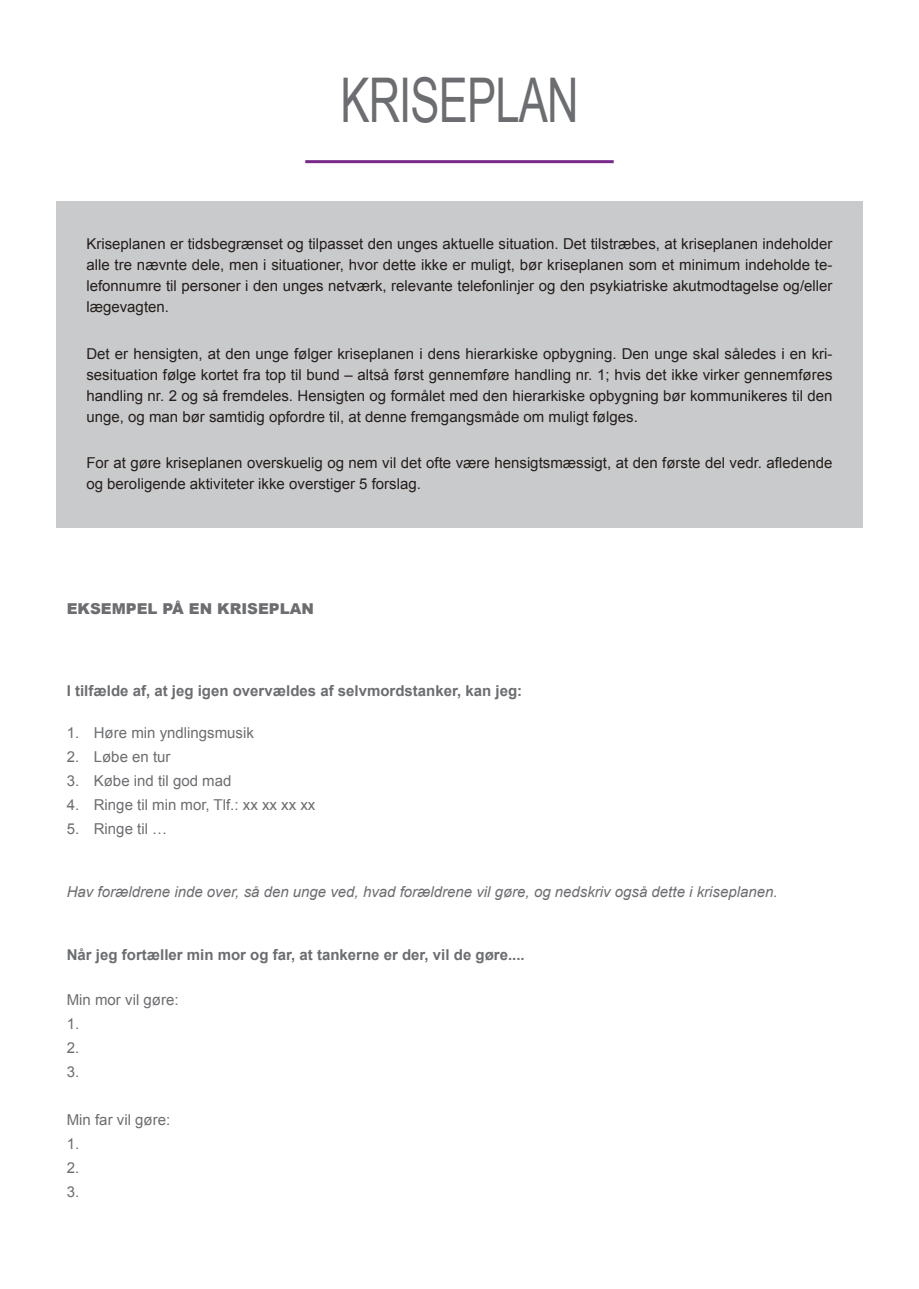
<style>
.page{position:relative;width:919px;height:1289px;background:#fff}
.page>*{position:absolute;margin:0;border:0;box-sizing:border-box;transform-origin:0 0}
.t1{font:61.65px "Arial";letter-spacing:-.02em;color:#6c6d70;scale:.71 1}
.t2{font:15px/21px "Arial";color:#241e1b;text-align:justify}
.t3{font:15px "Arial";color:#6c6d70}
.t4{font:700 15px "Arial";color:#6c6d70}
.t5{font:italic 15px "Arial";color:#6c6d70}
.t6{font:900 15px "Arial";color:#6c6d70}
</style>
<div class="page">
<hr style="left:305px;top:160px;width:308px;height:3px;background:#782a8b">
<div style="left:56px;top:201px;width:806px;height:326px;background:#c9cacc"></div>
<p class="t1" style="left:340px;top:60px;width:337px">KRISEPLAN</p>
<p class="t2" style="left:86px;top:233px;width:747px">Kriseplanen er tidsbegrænset og tilpasset den unges aktuelle situation. Det tilstræbes, at kriseplanen indeholder alle tre nævnte dele, men i situationer, hvor dette ikke er muligt, bør kriseplanen som et minimum indeholde te&shy;lefonnumre til personer i den unges netværk, relevante telefonlinjer og den psykiatriske akutmodtagelse og/eller lægevagten.</p>
<p class="t2" style="left:86px;top:343px;width:747px">Det er hensigten, at den unge følger kriseplanen i dens hierarkiske opbygning. Den unge skal således i en kri&shy;sesituation følge kortet fra top til bund – altså først gennemføre handling nr. 1; hvis det ikke virker gennemføres handling nr. 2 og så fremdeles. Hensigten og formålet med den hierarkiske opbygning bør kommunikeres til den unge, og man bør samtidig opfordre til, at denne fremgangsmåde om muligt følges.</p>
<p class="t2" style="left:86px;top:452px;width:747px">For at gøre kriseplanen overskuelig og nem vil det ofte være hensigtsmæssigt, at den første del vedr. afledende og beroligende aktiviteter ikke overstiger 5 forslag.</p>
<p class="t6" style="left:67px;top:597px;width:249px">EKSEMPEL PÅ EN KRISEPLAN</p>
<p class="t4" style="left:67px;top:680px;width:457px">I tilfælde af, at jeg igen overvældes af selvmordstanker, kan jeg:</p>
<p class="t3" style="left:67px;top:722px;width:189px">1. Høre min yndlingsmusik</p>
<p class="t3" style="left:67px;top:746px;width:105px">2. Løbe en tur</p>
<p class="t3" style="left:67px;top:770px;width:166px">3. Købe ind til god mad</p>
<p class="t3" style="left:67px;top:794px;width:250px">4. Ringe til min mor, Tlf.: xx xx xx xx</p>
<p class="t3" style="left:67px;top:818px;width:102px">5. Ringe til …</p>
<p class="t5" style="left:67px;top:881px;width:712px">Hav forældrene inde over, så den unge ved, hvad forældrene vil gøre, og nedskriv også dette i kriseplanen.</p>
<p class="t4" style="left:67px;top:944px;width:459px">Når jeg fortæller min mor og far, at tankerne er der, vil de gøre....</p>
<p class="t3" style="left:67px;top:989px;width:113px">Min mor vil gøre:</p>
<p class="t3" style="left:67px;top:1013px;width:14px">1.</p>
<p class="t3" style="left:67px;top:1037px;width:14px">2.</p>
<p class="t3" style="left:67px;top:1061px;width:14px">3.</p>
<p class="t3" style="left:67px;top:1109px;width:105px">Min far vil gøre:</p>
<p class="t3" style="left:67px;top:1133px;width:14px">1.</p>
<p class="t3" style="left:67px;top:1157px;width:14px">2.</p>
<p class="t3" style="left:67px;top:1181px;width:14px">3.</p>
</div>
